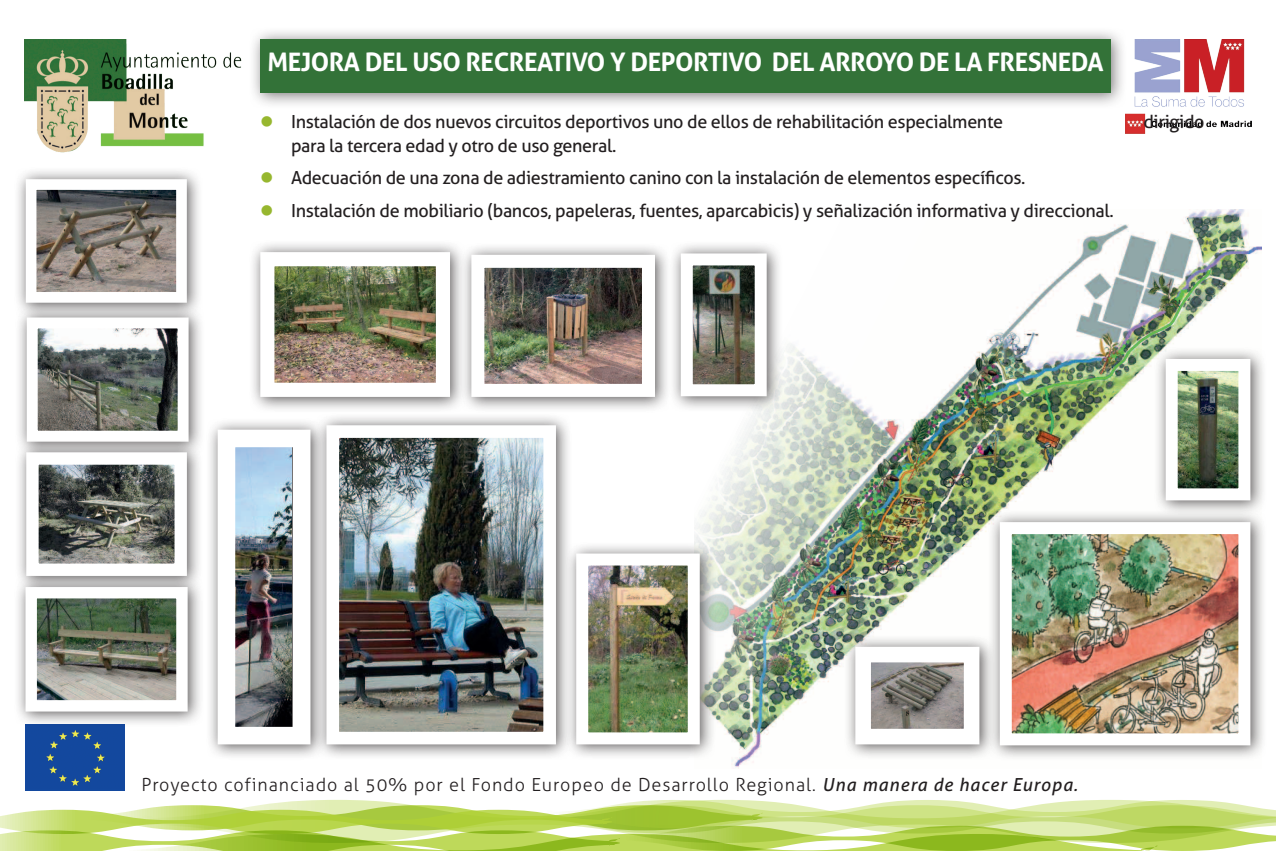
<style>
.page{position:relative;width:1276px;height:851px;background:#fff}
.page>*{position:absolute;margin:0;border:0;box-sizing:border-box;transform-origin:0 0}
.t1{font:700 25.5px "Aller";letter-spacing:-.02em;color:#fff}
.t2{font:18px "Aller";letter-spacing:-.02em;color:#231f20}
.t3{font:300 18px "Aller";letter-spacing:.05em;color:#231f20}
.s1{color:#97b72f}
.s2{font-weight:400;font-style:italic}
</style>
<div class="page">
<img style="left:694px;top:209px;width:568px;height:559px">
<svg style="left:0;top:800px;width:1276px;height:50px"></svg>
<div style="left:248px;top:27px;width:879px;height:82px;background:#231f20;opacity:.6"></div>
<div style="left:260px;top:39px;width:851px;height:54px;background:#337238"></div>
<img style="left:25px;top:39px;width:217px;height:114px">
<img style="left:1125px;top:39px;width:126px;height:94px">
<img style="left:26px;top:727px;width:99px;height:63px">
<div style="left:14px;top:167px;width:189px;height:152px;background:#231f20;opacity:.75"></div>
<img style="left:38px;top:191px;width:137px;height:100px">
<div style="left:26px;top:179px;width:161px;height:124px;border:11px solid #fff"></div>
<div style="left:15px;top:305px;width:190px;height:152px;background:#231f20;opacity:.75"></div>
<img style="left:39px;top:329px;width:138px;height:100px">
<div style="left:27px;top:317px;width:162px;height:124px;border:11px solid #fff"></div>
<div style="left:14px;top:440px;width:189px;height:152px;background:#231f20;opacity:.75"></div>
<img style="left:39px;top:465px;width:135px;height:98px">
<div style="left:26px;top:452px;width:161px;height:124px;border:12px solid #fff"></div>
<div style="left:13px;top:574px;width:191px;height:153px;background:#231f20;opacity:.75"></div>
<img style="left:38px;top:599px;width:138px;height:100px">
<div style="left:26px;top:587px;width:162px;height:124px;border:11px solid #fff"></div>
<div style="left:988px;top:509px;width:279px;height:252px;background:#231f20;opacity:.75"></div>
<img style="left:1012px;top:535px;width:225px;height:197px">
<div style="left:999px;top:522px;width:251px;height:223px;border:12px solid #fff"></div>
<div style="left:1153px;top:346px;width:114px;height:170px;background:#231f20;opacity:.75"></div>
<img style="left:1178px;top:372px;width:59px;height:115px">
<div style="left:1165px;top:359px;width:85px;height:141px;border:12px solid #fff"></div>
<div style="left:843px;top:634px;width:153px;height:126px;background:#231f20;opacity:.75"></div>
<img style="left:872px;top:663px;width:90px;height:64px">
<div style="left:855px;top:646px;width:124px;height:98px;border:16px solid #fff"></div>
<div style="left:248px;top:239px;width:218px;height:174px;background:#231f20;opacity:.75"></div>
<img style="left:275px;top:267px;width:160px;height:115px">
<div style="left:459px;top:242px;width:212px;height:171px;background:#231f20;opacity:.75"></div>
<img style="left:485px;top:269px;width:156px;height:114px">
<div style="left:471px;top:255px;width:184px;height:142px;border:13px solid #fff"></div>
<div style="left:669px;top:241px;width:114px;height:171px;background:#231f20;opacity:.75"></div>
<img style="left:694px;top:266px;width:59px;height:117px">
<div style="left:681px;top:253px;width:85px;height:143px;border:12px solid #fff"></div>
<div style="left:206px;top:417px;width:121px;height:343px;background:#231f20;opacity:.75"></div>
<img style="left:237px;top:448px;width:54px;height:277px">
<div style="left:314px;top:413px;width:258px;height:347px;background:#231f20;opacity:.75"></div>
<img style="left:340px;top:439px;width:202px;height:291px">
<div style="left:326px;top:425px;width:230px;height:319px;border:13px solid #fff"></div>
<div style="left:564px;top:541px;width:152px;height:219px;background:#231f20;opacity:.75"></div>
<img style="left:589px;top:566px;width:98px;height:165px">
<div style="left:576px;top:553px;width:124px;height:191px;border:12px solid #fff"></div>
<h1 class="t1" style="left:267px;top:46px;width:519px">MEJORA DEL USO RECREATIVO Y DEPORTIVO DEL</h1>
<h1 class="t1" style="left:819px;top:46px;width:32px">ARROYO</h1>
<h1 class="t1" style="left:919px;top:46px;width:97px">DE LA FRESNEDA</h1>
<p class="t2" style="left:260px;top:110px;width:744px"><span class="s1">●</span> Instalación de dos nuevos circuitos deportivos uno de ellos de rehabilitación especialmente</p>
<p class="t2" style="left:1143px;top:110px;width:63px">dirigido</p>
<p class="t2" style="left:291px;top:134px;width:327px">para la tercera edad y otro de uso general.</p>
<p class="t2" style="left:260px;top:167px;width:767px"><span class="s1">●</span> Adecuación de una zona de adiestramiento canino con la instalación de elementos específicos.</p>
<p class="t2" style="left:260px;top:200px;width:855px"><span class="s1">●</span> Instalación de mobiliario (bancos, papeleras, fuentes, aparcabicis) y señalización informativa y direccional.</p>
<p class="t3" style="left:141px;top:773px;width:938px">Proyecto cofinanciado al 50% por el Fondo Europeo de Desarrollo Regional. <span class="s2">Una manera de hacer Europa.</span></p>
</div>
